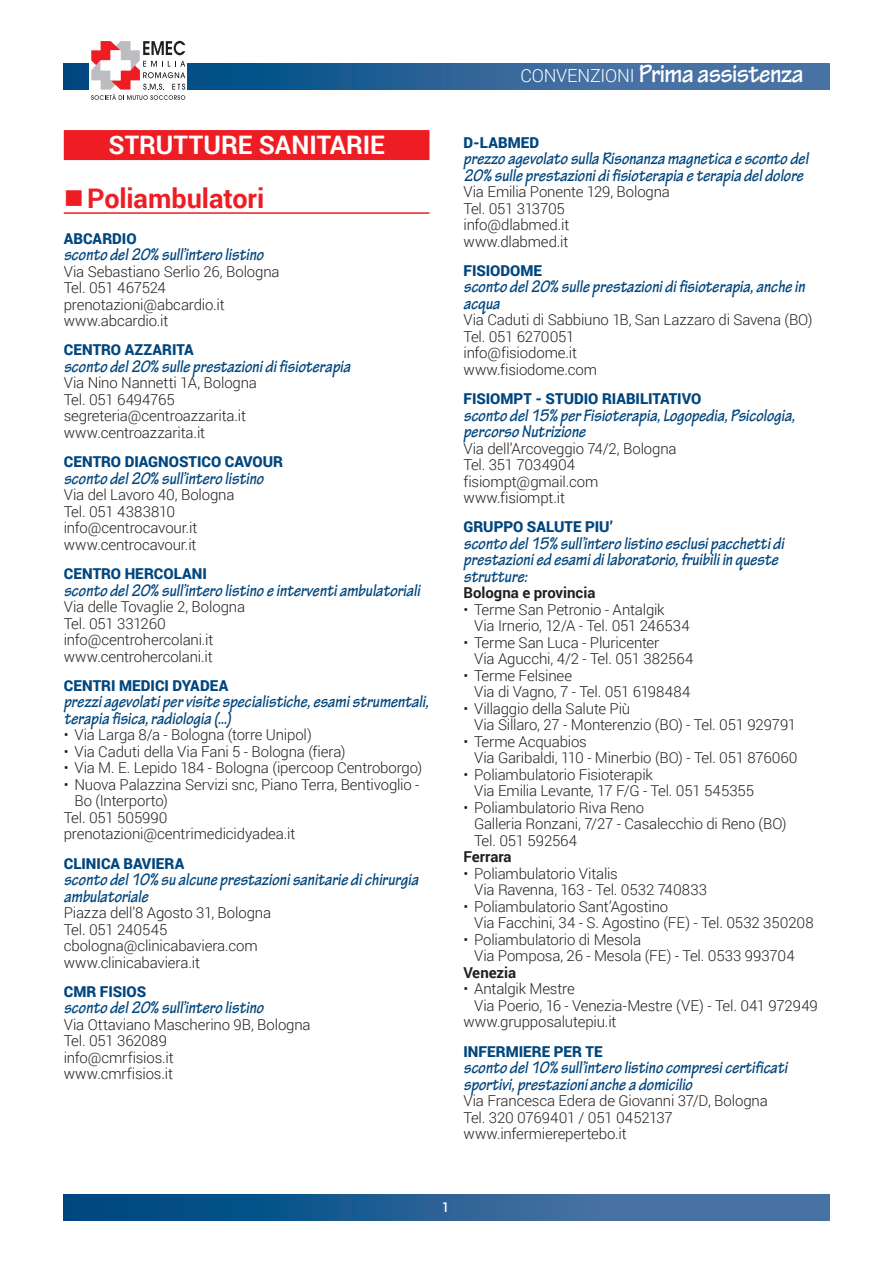
<style>
.page{position:relative;width:893px;height:1263px;background:#fff}
.page>*{position:absolute;margin:0;border:0;box-sizing:border-box;transform-origin:0 0}
.t1{font:700 27px "Tekton Pro";letter-spacing:-.02em;color:#fff;scale:.9 1}
.t2{font:700 27px "Roboto";color:#ee1d23}
.t3{font:700 25.5px "Roboto";color:#fff}
.t4{font:italic 700 18px/16.5px "Tekton Pro";color:#00467e;scale:.9 1}
.t5{font:300 15px/16.5px "Roboto";letter-spacing:-.01em;color:#231f20}
.t6{font:900 15px "Roboto";color:#00467e}
.t7{font:700 15px "Roboto";letter-spacing:-.005em;color:#231f20}
.t8{font:500 13.5px "Roboto";color:#fff;scale:.95 1}
.s1{font-family:"Roboto";font-weight:300;font-size:18px}
</style>
<div class="page">
<svg style="left:64px;top:1195px;width:765px;height:25px;background:#276195"></svg>
<svg style="left:64px;top:64px;width:765px;height:25px;background:#2d6498"></svg>
<div style="left:89px;top:41px;width:98px;height:59px;background:#fff"></div>
<svg style="left:91px;top:41px;width:94px;height:59px"></svg>
<div style="left:64px;top:130px;width:365px;height:30px;background:#ee1d23"></div>
<hr style="left:64px;top:212px;width:365px;height:2px;background:#ee1d23">
<h2 class="t3" style="left:108px;top:127px;width:278px">STRUTTURE SANITARIE</h2>
<h1 class="t2" style="left:64px;top:179px;width:202px">■Poliambulatori</h1>
<p class="t6" style="left:64px;top:228px;width:74px">ABCARDIO</p>
<p class="t4" style="left:64px;top:247px;width:224px">sconto del 20% sull’intero listino</p>
<p class="t5" style="left:64px;top:263px;width:217px">Via Sebastiano Serlio 26, Bologna<br>Tel. 051 467524 prenotazioni@abcardio.it www.abcardio.it</p>
<p class="t6" style="left:64px;top:339px;width:131px">CENTRO AZZARITA</p>
<p class="t4" style="left:64px;top:358px;width:320px">sconto del 20% sulle prestazioni di fisioterapia</p>
<p class="t5" style="left:64px;top:374px;width:195px">Via Nino Nannetti 1A, Bologna<br>Tel. 051 6494765 segreteria@centroazzarita.it www.centroazzarita.it</p>
<p class="t6" style="left:64px;top:451px;width:221px">CENTRO DIAGNOSTICO CAVOUR</p>
<p class="t4" style="left:64px;top:470px;width:224px">sconto del 20% sull’intero listino</p>
<p class="t5" style="left:64px;top:486px;width:172px">Via del Lavoro 40, Bologna<br>Tel. 051 4383810 info@centrocavour.it www.centrocavour.it</p>
<p class="t6" style="left:64px;top:563px;width:145px">CENTRO HERCOLANI</p>
<p class="t4" style="left:64px;top:582px;width:397px">sconto del 20% sull’intero listino e interventi ambulatoriali</p>
<p class="t5" style="left:64px;top:598px;width:183px">Via delle Tovaglie 2, Bologna<br>Tel. 051 331260 info@centrohercolani.it www.centrohercolani.it</p>
<p class="t6" style="left:64px;top:675px;width:166px">CENTRI MEDICI DYADEA</p>
<p class="t4" style="left:64px;top:694px;width:407px">prezzi agevolati per visite specialistiche, esami strumentali, terapia fisica, radiologia (...)</p>
<p class="t5" style="left:64px;top:726px;width:250px">• Via Larga 8/a - Bologna (torre Unipol)</p>
<p class="t5" style="left:64px;top:743px;width:283px">• Via Caduti della Via Fani 5 - Bologna (fiera)</p>
<p class="t5" style="left:64px;top:759px;width:360px">• Via M. E. Lepido 184 - Bologna (ipercoop Centroborgo)</p>
<p class="t5" style="left:64px;top:776px;width:357px">• Nuova Palazzina Servizi snc, Piano Terra, Bentivoglio -</p>
<p class="t5" style="left:74px;top:792px;width:95px">Bo (Interporto)</p>
<p class="t5" style="left:64px;top:809px;width:105px">Tel. 051 505990</p>
<p class="t5" style="left:64px;top:825px;width:233px">prenotazioni@centrimedicidyadea.it</p>
<p class="t6" style="left:64px;top:853px;width:122px">CLINICA BAVIERA</p>
<p class="t4" style="left:64px;top:871px;width:396px">sconto del 10% su alcune prestazioni sanitarie di chirurgia ambulatoriale</p>
<p class="t5" style="left:64px;top:904px;width:209px">Piazza dell’8 Agosto 31, Bologna<br>Tel. 051 240545 cbologna@clinicabaviera.com www.clinicabaviera.it</p>
<p class="t6" style="left:64px;top:981px;width:84px">CMR FISIOS</p>
<p class="t4" style="left:64px;top:1000px;width:224px">sconto del 20% sull’intero listino</p>
<p class="t5" style="left:64px;top:1016px;width:248px">Via Ottaviano Mascherino 9B, Bologna<br>Tel. 051 362089<br>info@cmrfisios.it<br>www.cmrfisios.it</p>
<h1 class="t1" style="left:520px;top:58px;width:316px"><span class="s1">CONVENZIONI</span> Prima assistenza</h1>
<p class="t6" style="left:463px;top:132px;width:77px">D-LABMED</p>
<p class="t4" style="left:463px;top:150px;width:385px">prezzo agevolato sulla Risonanza magnetica e sconto del<br>20% sulle prestazioni di fisioterapia e terapia del dolore</p>
<p class="t5" style="left:463px;top:183px;width:208px">Via Emilia Ponente 129, Bologna<br>Tel. 051 313705 info@dlabmed.it www.dlabmed.it</p>
<p class="t6" style="left:463px;top:260px;width:80px">FISIODOME</p>
<p class="t4" style="left:463px;top:279px;width:381px">sconto del 20% sulle prestazioni di fisioterapia, anche in acqua</p>
<p class="t5" style="left:463px;top:311px;width:351px">Via Caduti di Sabbiuno 1B, San Lazzaro di Savena (BO)<br>Tel. 051 6270051<br>info@fisiodome.it<br>www.fisiodome.com</p>
<p class="t6" style="left:463px;top:388px;width:239px">FISIOMPT - STUDIO RIABILITATIVO</p>
<p class="t4" style="left:463px;top:407px;width:370px">sconto del 15% per Fisioterapia, Logopedia, Psicologia, percorso Nutrizione</p>
<p class="t5" style="left:463px;top:439px;width:215px">Via dell’Arcoveggio 74/2, Bologna<br>Tel. 351 7034904 fisiompt@gmail.com www.fisiompt.it</p>
<p class="t6" style="left:463px;top:516px;width:151px">GRUPPO SALUTE PIU’</p>
<p class="t4" style="left:463px;top:535px;width:358px">sconto del 15% sull’intero listino esclusi pacchetti di prestazioni ed esami di laboratorio, fruibili in queste strutture:</p>
<p class="t7" style="left:463px;top:582px;width:133px">Bologna e provincia</p>
<p class="t5" style="left:474px;top:601px;width:217px;text-indent:-11px">• Terme San Petronio - Antalgik<br>Via Irnerio, 12/A - Tel. 051 246534</p>
<p class="t5" style="left:474px;top:634px;width:221px;text-indent:-11px">• Terme San Luca - Pluricenter<br>Via Agucchi, 4/2 - Tel. 051 382564</p>
<p class="t5" style="left:474px;top:667px;width:218px;text-indent:-11px">• Terme Felsinee<br>Via di Vagno, 7 - Tel. 051 6198484</p>
<p class="t5" style="left:474px;top:700px;width:323px;text-indent:-11px">• Villaggio della Salute Più<br>Via Sillaro, 27 - Monterenzio (BO) - Tel. 051 929791</p>
<p class="t5" style="left:474px;top:733px;width:325px;text-indent:-11px">• Terme Acquabios<br>Via Garibaldi, 110 - Minerbio (BO) - Tel. 051 876060</p>
<p class="t5" style="left:474px;top:766px;width:282px;text-indent:-11px">• Poliambulatorio Fisioterapik<br>Via Emilia Levante, 17 F/G - Tel. 051 545355</p>
<p class="t5" style="left:474px;top:799px;width:314px;text-indent:-11px">• Poliambulatorio Riva Reno<br>Galleria Ronzani, 7/27 - Casalecchio di Reno (BO)<br>Tel. 051 592564</p>
<p class="t7" style="left:463px;top:846px;width:50px">Ferrara</p>
<p class="t5" style="left:474px;top:865px;width:235px;text-indent:-11px">• Poliambulatorio Vitalis<br>Via Ravenna, 163 - Tel. 0532 740833</p>
<p class="t5" style="left:474px;top:898px;width:341px;text-indent:-11px">• Poliambulatorio Sant’Agostino<br>Via Facchini, 34 - S. Agostino (FE) - Tel. 0532 350208</p>
<p class="t5" style="left:474px;top:931px;width:322px;text-indent:-11px">• Poliambulatorio di Mesola<br>Via Pomposa, 26 - Mesola (FE) - Tel. 0533 993704</p>
<p class="t7" style="left:463px;top:962px;width:54px">Venezia</p>
<p class="t5" style="left:463px;top:980px;width:113px">• Antalgik Mestre</p>
<p class="t5" style="left:474px;top:997px;width:345px">Via Poerio, 16 - Venezia-Mestre (VE) - Tel. 041 972949</p>
<p class="t5" style="left:463px;top:1013px;width:155px">www.grupposalutepiu.it</p>
<p class="t6" style="left:463px;top:1041px;width:141px">INFERMIERE PER TE</p>
<p class="t4" style="left:463px;top:1059px;width:361px">sconto del 10% sull’intero listino compresi certificati sportivi, prestazioni anche a domicilio</p>
<p class="t5" style="left:463px;top:1092px;width:306px">Via Francesca Edera de Giovanni 37/D, Bologna<br>Tel. 320 0769401 / 051 0452137 www.infermierepertebo.it</p>
<p class="t8" style="left:442px;top:1198px;width:9px">1</p>
</div>
